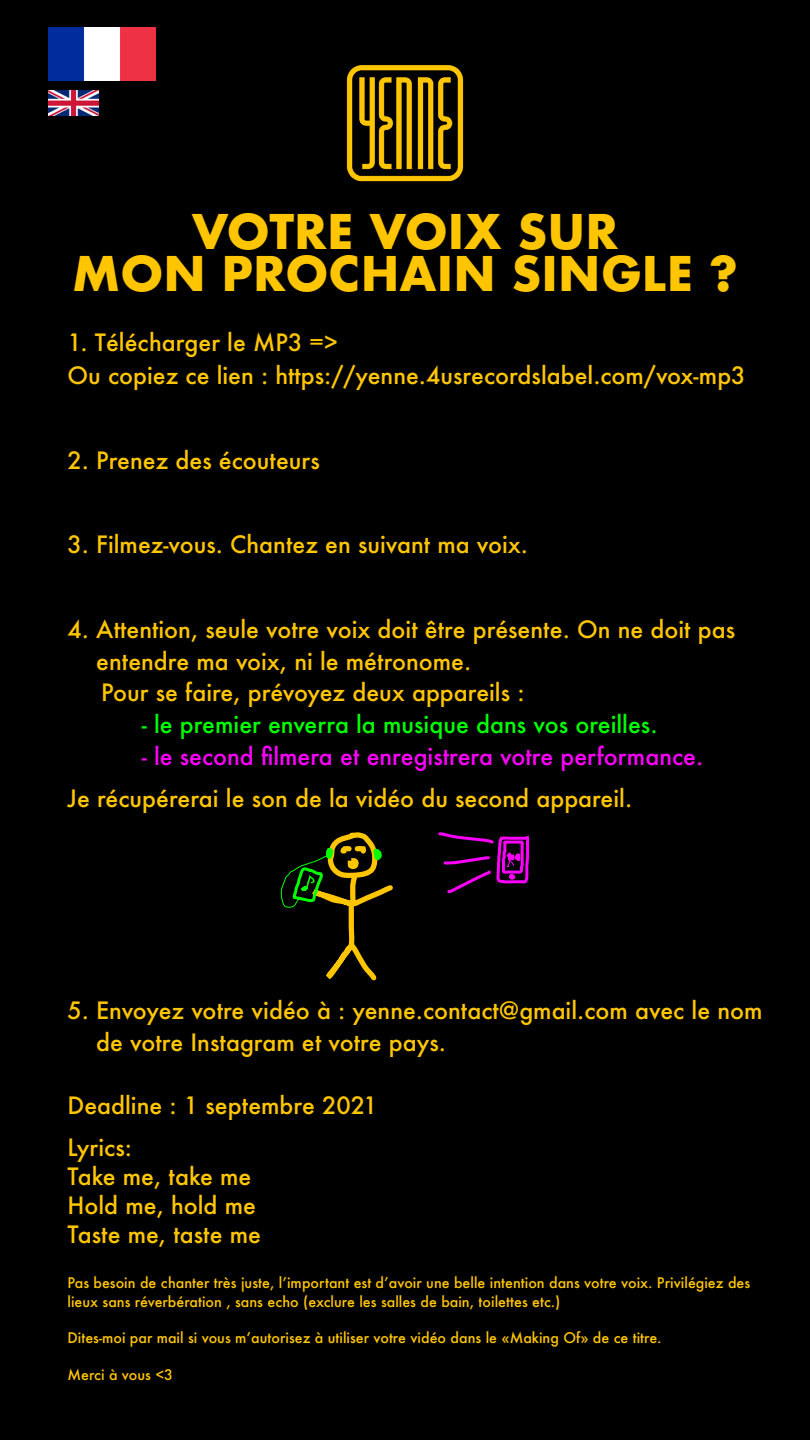
<style>
.page{position:relative;width:810px;height:1440px;background:#000}
.page>*{position:absolute;margin:0;border:0;box-sizing:border-box;transform-origin:0 0}
.t1{font:700 46.5px/42.3px "Futura";color:#ffc600;text-align:center}
.t2{font:500 23.25px/31.8px "Futura";color:#ffc600}
.t3{font:500 23.25px "Futura";color:#f0f}
.t4{font:500 23.25px "Futura";color:#0f0}
.t5{font:500 14.25px/18.3px "Futura";color:#ffc600}
</style>
<div class="page">
<img style="left:346px;top:65px;width:118px;height:117px">
<svg style="left:280px;top:832px;width:113px;height:149px"></svg>
<svg style="left:438px;top:832px;width:92px;height:62px"></svg>
<img style="left:48px;top:27px;width:108px;height:54px">
<img style="left:48px;top:90px;width:51px;height:25px">
<h1 class="t1" style="left:72px;top:210px;width:667px">VOTRE VOIX SUR<br>MON PROCHAIN SINGLE ?</h1>
<p class="t2" style="left:68px;top:325px;width:680px;line-height:33.3px">1. Télécharger le MP3 =&gt;<br>Ou copiez ce lien : https://yenne.4usrecordslabel.com/vox-mp3</p>
<p class="t2" style="left:68px;top:444px;width:254px">2. Prenez des écouteurs</p>
<p class="t2" style="left:68px;top:528px;width:462px">3. Filmez-vous. Chantez en suivant ma voix.</p>
<p class="t2" style="left:96px;top:613px;width:640px;text-indent:-29px">4. Attention, seule votre voix doit être présente. On ne doit pas entendre ma voix, ni le métronome.<br>Pour se faire, prévoyez deux appareils :</p>
<p class="t4" style="left:142px;top:709px;width:517px">- le premier enverra la musique dans vos oreilles.</p>
<p class="t3" style="left:142px;top:740px;width:563px">- le second filmera et enregistrera votre performance.</p>
<p class="t2" style="left:68px;top:782px;width:566px">Je récupérerai le son de la vidéo du second appareil.</p>
<p class="t2" style="left:96px;top:994px;width:668px;text-indent:-29px">5. Envoyez votre vidéo à : yenne.contact@gmail.com avec le nom de votre Instagram et votre pays.</p>
<p class="t2" style="left:68px;top:1084px;width:312px;line-height:42.3px">Deadline : 1 septembre 2021<br>Lyrics:</p>
<p class="t2" style="left:68px;top:1162px;width:195px;line-height:28.8px">Take me, take me<br>Hold me, hold me<br>Taste me, taste me</p>
<p class="t5" style="left:68px;top:1274px;width:684px">Pas besoin de chanter très juste, l’important est d’avoir une belle intention dans votre voix. Privilégiez des lieux sans réverbération , sans echo (exclure les salles de bain, toilettes etc.)</p>
<p class="t5" style="left:68px;top:1329px;width:596px">Dites-moi par mail si vous m’autorisez à utiliser votre vidéo dans le «Making Of» de ce titre.</p>
<p class="t5" style="left:68px;top:1365px;width:107px">Merci à vous &lt;3</p>
</div>
